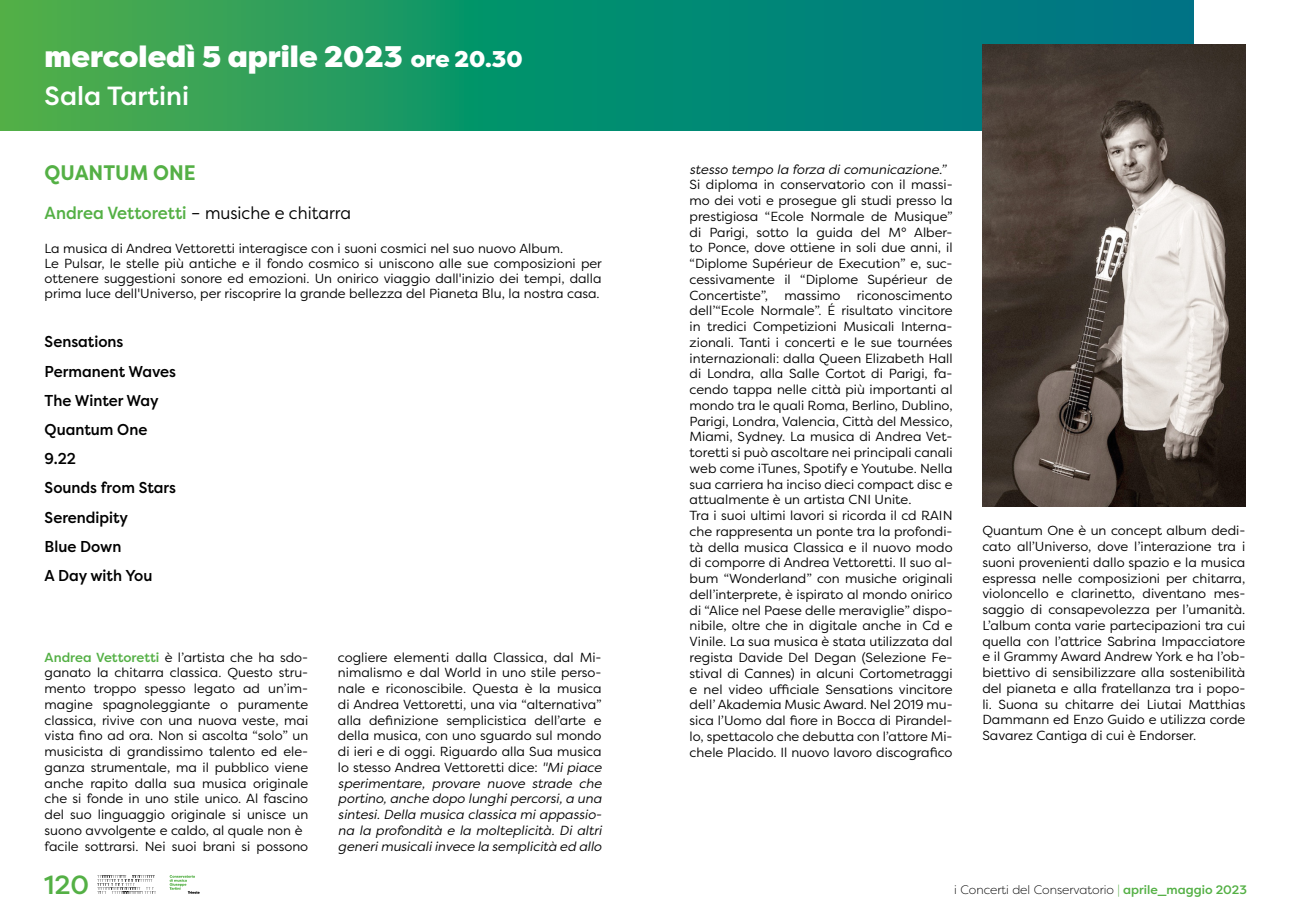
<style>
.page{position:relative;width:1290px;height:918px;background:#fff}
.page>*{position:absolute;margin:0;border:0;box-sizing:border-box;transform-origin:0 0}
.t1{font:900 29.75px "Filson Pro";color:#fff}
.t2{font:500 26.25px "Filson Pro";color:#fff}
.t3{font:500 26.25px "Filson Pro";color:#54b045}
.t4{font:700 21px "Filson Pro";color:#54b045;scale:.94 1}
.t5{font:17.5px "Filson Pro";color:#000;scale:.94 1}
.t6{font:500 15.75px/29.2px "Filson Pro";color:#000;scale:.94 1}
.t7{font:13.12px/15.8px "Filson Pro";color:#000}
.t8{font:italic 13.12px "Filson Pro";color:#000}
.t9{font:300 12.25px "Filson Pro";color:#000}
.s1{font-size:22.75px}
.s2{font-weight:500;color:#54b045}
.s3{font-style:italic}
.s4{color:#54b045}
</style>
<div class="page">
<svg style="left:0;top:0;width:1193px;height:130px;background:#169269"></svg>
<svg style="left:97px;top:875px;width:59px;height:19px"></svg>
<svg style="left:170px;top:875px;width:30px;height:19px"></svg>
<img style="left:982px;top:45px;width:263px;height:461px">
<h1 class="t1" style="left:45px;top:38px;width:479px">mercoledì 5 aprile 2023 <span class="s1">ore 20.30</span></h1>
<h2 class="t2" style="left:45px;top:78px;width:146px">Sala Tartini</h2>
<h3 class="t4" style="left:45px;top:159px;width:162px">QUANTUM ONE</h3>
<h3 class="t5" style="left:45px;top:201px;width:328px"><span class="s2">Andrea Vettoretti</span> – musiche e chitarra</h3>
<p class="t7" style="left:45px;top:240px;width:559px;line-height:15.2px">La musica di Andrea Vettoretti interagisce con i suoni cosmici nel suo nuovo Album.<br>Le Pulsar, le stelle più antiche e il fondo cosmico si uniscono alle sue composizioni per ottenere suggestioni sonore ed emozioni. Un onirico viaggio dall'inizio dei tempi, dalla prima luce dell'Universo, per riscoprire la grande bellezza del Pianeta Blu, la nostra casa.</p>
<p class="t6" style="left:45px;top:327px;width:141px">Sensations<br>Permanent Waves<br>The Winter Way<br>Quantum One<br>9.22<br>Sounds from Stars<br>Serendipity<br>Blue Down<br>A Day with You</p>
<p class="t7" style="left:45px;top:649px;width:265px"><span class="s2">Andrea Vettoretti</span> è l’artista che ha sdo&shy;ganato la chitarra classica. Questo stru&shy;mento troppo spesso legato ad un’im&shy;magine spagnoleggiante o puramente classica, rivive con una nuova veste, mai vista fino ad ora. Non si ascolta “solo” un musicista di grandissimo talento ed ele&shy;ganza strumentale, ma il pubblico viene anche rapito dalla sua musica originale che si fonde in uno stile unico. Al fascino del suo linguaggio originale si unisce un suono avvolgente e caldo, al quale non è facile sottrarsi. Nei suoi brani si possono</p>
<p class="t7" style="left:338px;top:649px;width:265px;text-align:justify">cogliere elementi dalla Classica, dal Mi&shy;nimalismo e dal World in uno stile perso&shy;nale e riconoscibile. Questa è la musica di Andrea Vettoretti, una via “alternativa” alla definizione semplicistica dell’arte e della musica, con uno sguardo sul mondo di ieri e di oggi. Riguardo alla Sua musica lo stesso Andrea Vettoretti dice: <span class="s3">"Mi piace sperimentare, provare nuove strade che portino, anche dopo lunghi percorsi, a una sintesi. Della musica classica mi appassio&shy;na la profondità e la molteplicità. Di altri generi musicali invece la semplicità ed allo</span></p>
<p class="t8" style="left:690px;top:160px;width:258px">stesso tempo la forza di comunicazione.”</p>
<p class="t7" style="left:690px;top:176px;width:265px;text-align:justify">Si diploma in conservatorio con il massi&shy;mo dei voti e prosegue gli studi presso la prestigiosa “Ecole Normale de Musique” di Parigi, sotto la guida del M° Alber&shy;to Ponce, dove ottiene in soli due anni, il “Diplome Supérieur de Execution” e, suc&shy;cessivamente il “Diplome Supérieur de Concertiste”,</p>
<p class="t7" style="left:690px;top:287px;width:264px;text-indent:167px">riconoscimento dell’“Ecole Normale”. É risultato vincitore in tredici Competizioni Musicali Interna&shy;zionali. Tanti i concerti e le sue tournées internazionali: dalla Queen Elizabeth Hall di Londra, alla Salle Cortot di Parigi, fa&shy;cendo tappa nelle città più importanti al mondo tra le quali Roma, Berlino, Dublino, Parigi, Londra, Valencia, Città del Messico, Miami, Sydney. La musica di Andrea Vet&shy;toretti si può ascoltare nei principali canali web come iTunes, Spotify e Youtube. Nella sua carriera ha inciso dieci compact disc e attualmente è un artista CNI Unite.<br>Tra i suoi ultimi lavori si ricorda il cd RAIN che rappresenta un ponte tra la profondi&shy;tà della musica Classica e il nuovo modo di comporre di Andrea Vettoretti. Il suo al&shy;bum “Wonderland” con musiche originali dell’interprete, è ispirato al mondo onirico di “Alice nel Paese delle meraviglie” dispo&shy;nibile, oltre che in digitale anche in Cd e Vinile. La sua musica è stata utilizzata dal regista Davide Del Degan (Selezione Fe&shy;stival di Cannes) in alcuni Cortometraggi e nel video ufficiale Sensations vincitore dell’ Akademia Music Award. Nel 2019 mu&shy;sica l’Uomo dal fiore in Bocca di Pirandel&shy;lo, spettacolo che debutta con l’attore Mi&shy;chele Placido. Il nuovo lavoro discografico</p>
<p class="t7" style="left:784px;top:287px;width:57px">massimo</p>
<p class="t7" style="left:982px;top:522px;width:264px;text-align:justify">Quantum One è un concept album dedi&shy;cato all’Universo, dove l’interazione tra i suoni provenienti dallo spazio e la musica espressa nelle composizioni per chitarra, violoncello e clarinetto, diventano mes&shy;saggio di consapevolezza per l’umanità.<br>L’album conta varie partecipazioni tra cui quella con l’attrice Sabrina Impacciatore e il Grammy Award Andrew York e ha l’ob&shy;biettivo di sensibilizzare alla sostenibilità del pianeta e alla fratellanza tra i popo&shy;li. Suona su chitarre dei Liutai Matthias Dammann ed Enzo Guido e utilizza corde Savarez Cantiga di cui è Endorser.</p>
<h2 class="t3" style="left:44px;top:866px;width:47px">120</h2>
<p class="t9" style="left:954px;top:881px;width:294px">i Concerti del Conservatorio <span class="s4">|</span> <span class="s2">aprile_maggio 2023</span></p>
</div>
